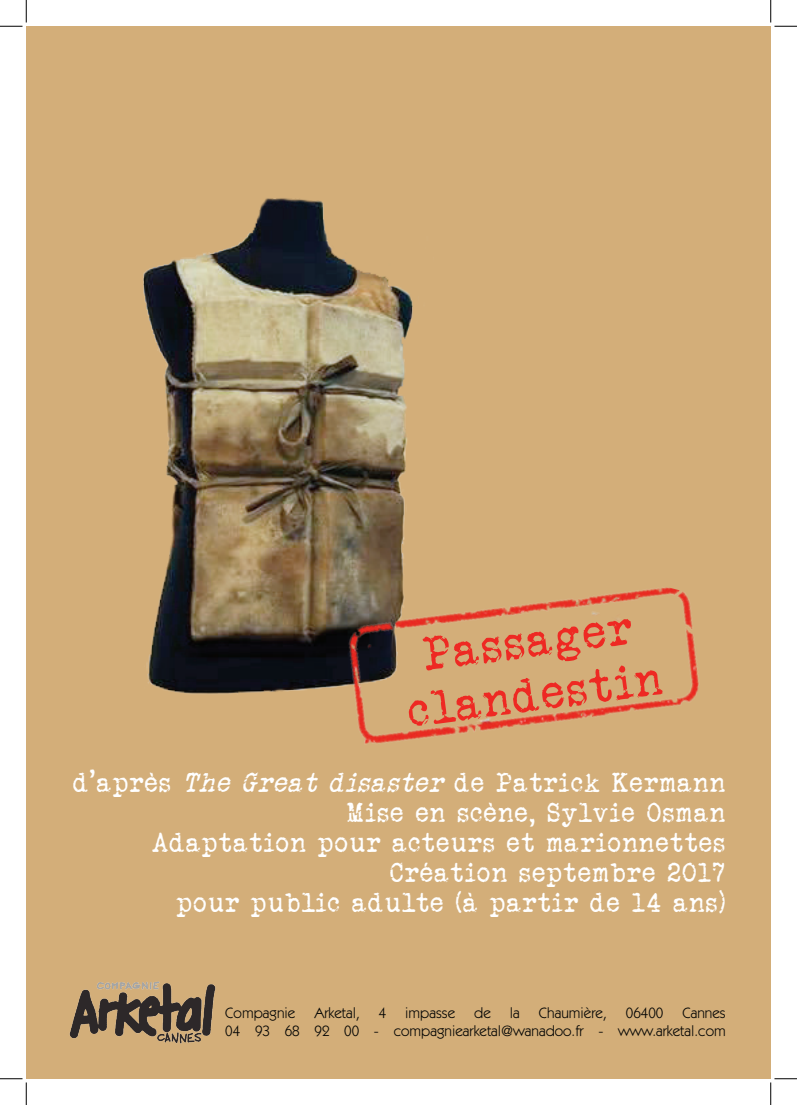
<style>
.page{position:relative;width:797px;height:1105px;background:#fff}
.page>*{position:absolute;margin:0;border:0;box-sizing:border-box;transform-origin:0 0}
.t1{font:48.5px/54px "Veteran Typewriter";color:#ee2923;text-align:center}
.t2{font:27.75px/30px "Veteran Typewriter";letter-spacing:.05em;color:#fff;text-align:right}
.t3{font:15px/18px "Itc Kabel";color:#040504;text-align:right}
.s1{font-style:italic}
</style>
<div class="page">
<div style="left:26px;top:26px;width:744px;height:1053px;background:#d3ae79"></div>
<img style="left:69px;top:981px;width:147px;height:63px">
<img style="left:143px;top:198px;width:270px;height:496px">
<img style="left:249px;top:495px;width:450px;height:249px">
<svg style="left:0;top:0;width:27px;height:27px"></svg>
<svg style="left:0;top:1078px;width:27px;height:27px"></svg>
<svg style="left:770px;top:0;width:27px;height:27px"></svg>
<svg style="left:770px;top:1078px;width:27px;height:27px"></svg>
<h1 class="t1" style="left:397px;top:631px;width:257px;rotate:-8deg">Passager clandestin</h1>
<p class="t2" style="left:73px;top:767px;width:653px">d’après <span class="s1">The Great disaster</span> de Patrick Kermann Mise en scène, Sylvie Osman<br>Adaptation pour acteurs et marionnettes Création septembre 2017<br>pour public adulte (à partir de 14 ans)</p>
<p class="t3" style="left:225px;top:1003px;width:72px">Compagnie</p>
<p class="t3" style="left:314px;top:1003px;width:47px">Arketal,</p>
<p class="t3" style="left:379px;top:1003px;width:9px">4</p>
<p class="t3" style="left:405px;top:1003px;width:51px">impasse</p>
<p class="t3" style="left:474px;top:1003px;width:18px">de</p>
<p class="t3" style="left:510px;top:1003px;width:11px">la</p>
<p class="t3" style="left:539px;top:1003px;width:69px">Chaumière,</p>
<p class="t3" style="left:626px;top:1003px;width:39px">06400</p>
<p class="t3" style="left:225px;top:1003px;width:502px">Cannes<br>04 93 68 92 00 - compagniearketal@wanadoo.fr - www.arketal.com</p>
</div>
